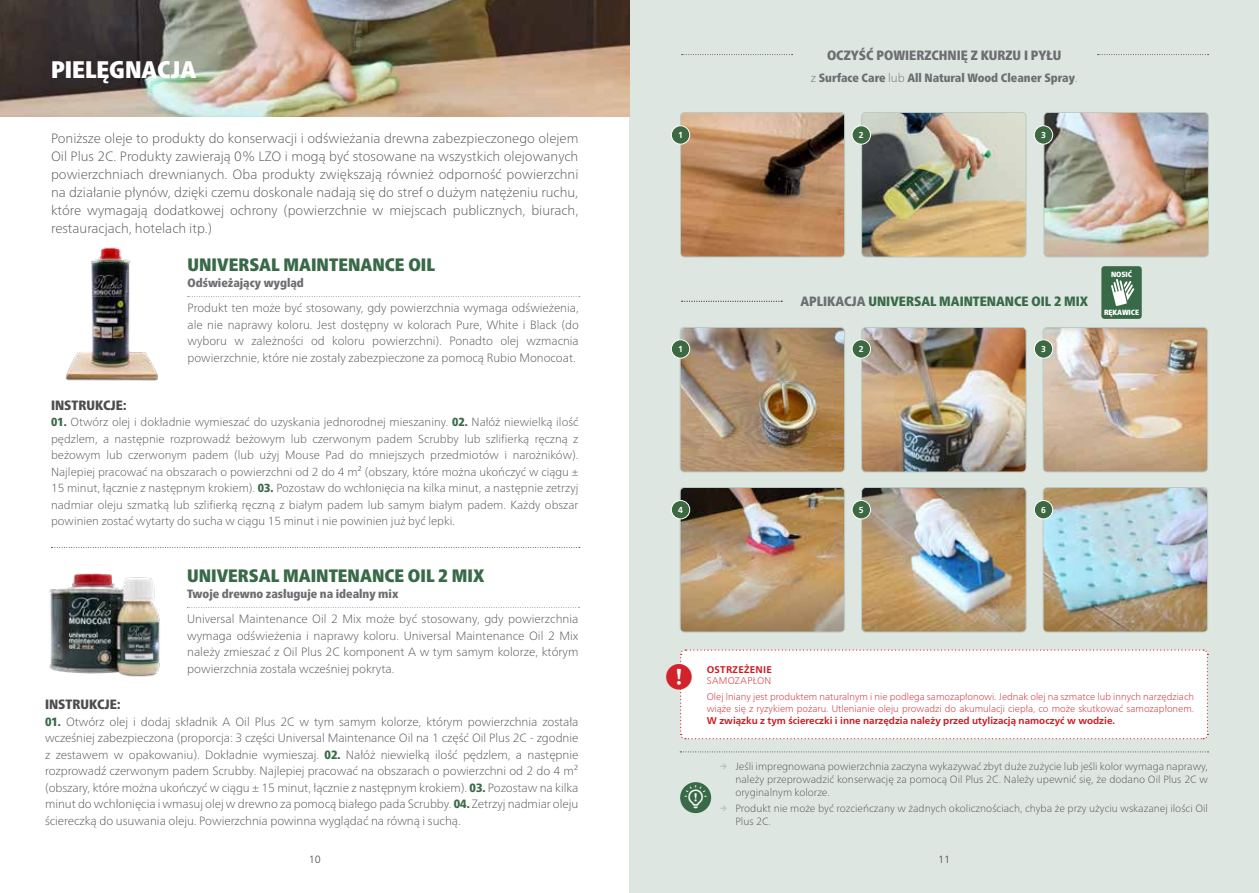
<style>
.page{position:relative;width:1259px;height:893px;background:#fff}
.page>*{position:absolute;margin:0;border:0;box-sizing:border-box;transform-origin:0 0}
.t1{font:900 condensed 24px "Frutiger Neue LTW1 G";color:#fff}
.t2{font:900 condensed 18px "Frutiger Neue LTW1 G";color:#396a48}
.t3{font:100 13.5px/18px "Frutiger Neue LTW1 G";color:#4d4d4f;text-align:justify}
.t4{font:900 condensed 13.5px "Frutiger Neue LTW1 G";color:#396a48}
.t5{font:900 condensed 13.5px "Frutiger Neue LTW1 G";color:#6d6e71}
.t6{font:900 condensed 13.5px "Frutiger Neue LTW1 G";color:#4d4d4f}
.t7{font:100 12px/16.5px "Frutiger Neue LTW1 G";color:#4d4d4f;text-align:justify}
.t8{font:900 condensed 12px "Frutiger Neue LTW1 G";color:#6d6e71}
.t9{font:100 11.7px/16.5px "Frutiger Neue LTW1 G";color:#4d4d4f;text-align:justify}
.t10{font:100 10.5px/12.6px "Frutiger Neue LTW1 G";color:#4d4d4f;text-align:justify}
.t11{font:300 10.5px "Frutiger Neue LTW1 G";color:#4d4d4f}
.t12{font:100 9.75px/15.9px "Frutiger Neue LTW1 G";color:#ce171e}
.t13{font:700 9.75px "Frutiger Neue LTW1 G";color:#ce171e}
.t14{font:700 9.75px "Frutiger Neue LTW1 G";letter-spacing:.025em;color:#ce171e}
.t15{font:700 8.7px "Frutiger LT";color:#fff}
.t16{font:900 condensed 7.5px "Frutiger Neue LTW1 G";letter-spacing:-.01em;color:#fff}
.s1{font-weight:900;font-stretch:condensed;color:#396a48}
.s2{font-weight:100;font-stretch:normal}
.s3{color:#6d6e71}
</style>
<div class="page">
<div style="left:629px;top:0;width:630px;height:893px;background:#dee6e2"></div>
<img style="left:0;top:0;width:629px;height:117px">
<div style="left:680px;top:782px;width:31px;height:31px;background:#396a48;border-radius:50%"></div>
<img style="left:863px;top:328px;width:163px;height:144px">
<div style="left:861px;top:327px;width:165px;height:145px;border:1px solid #b9cbc4;border-radius:4px"></div>
<img style="left:863px;top:488px;width:163px;height:144px">
<div style="left:861px;top:487px;width:165px;height:145px;border:1px solid #b9cbc4;border-radius:4px"></div>
<img style="left:680px;top:329px;width:164px;height:143px">
<div style="left:680px;top:327px;width:165px;height:145px;border:1px solid #b9cbc4;border-radius:4px"></div>
<img style="left:680px;top:489px;width:164px;height:143px">
<div style="left:680px;top:487px;width:165px;height:145px;border:1px solid #b9cbc4;border-radius:4px"></div>
<img style="left:1044px;top:329px;width:162px;height:141px">
<div style="left:1042px;top:327px;width:166px;height:145px;border:1px solid #b9cbc4;border-radius:4px"></div>
<img style="left:1044px;top:489px;width:163px;height:143px">
<div style="left:1042px;top:487px;width:166px;height:145px;border:1px solid #b9cbc4;border-radius:4px"></div>
<img style="left:863px;top:113px;width:163px;height:144px">
<div style="left:861px;top:112px;width:165px;height:145px;border:1px solid #b9cbc4;border-radius:4px"></div>
<img style="left:682px;top:114px;width:162px;height:143px">
<div style="left:680px;top:112px;width:165px;height:145px;border:1px solid #b9cbc4;border-radius:4px"></div>
<div style="left:671px;top:340px;width:19px;height:18px;background:#3d6942;border-radius:50%"></div>
<div style="left:671px;top:339px;width:19px;height:19px;border:1px solid #fff;border-radius:50%"></div>
<div style="left:671px;top:126px;width:19px;height:18px;background:#3d6942;border-radius:50%"></div>
<div style="left:671px;top:125px;width:19px;height:19px;border:1px solid #fff;border-radius:50%"></div>
<div style="left:852px;top:340px;width:18px;height:18px;background:#3d6942;border-radius:50%"></div>
<div style="left:852px;top:339px;width:18px;height:19px;border:1px solid #fff;border-radius:50%"></div>
<div style="left:852px;top:126px;width:18px;height:18px;background:#3d6942;border-radius:50%"></div>
<div style="left:852px;top:125px;width:18px;height:19px;border:1px solid #fff;border-radius:50%"></div>
<div style="left:1034px;top:340px;width:18px;height:18px;background:#3d6942;border-radius:50%"></div>
<div style="left:1034px;top:339px;width:19px;height:19px;border:1px solid #fff;border-radius:50%"></div>
<div style="left:671px;top:500px;width:19px;height:19px;background:#3d6942;border-radius:50%"></div>
<div style="left:671px;top:500px;width:19px;height:19px;border:1px solid #fff;border-radius:50%"></div>
<div style="left:852px;top:500px;width:18px;height:19px;background:#3d6942;border-radius:50%"></div>
<div style="left:852px;top:500px;width:18px;height:19px;border:1px solid #fff;border-radius:50%"></div>
<div style="left:1034px;top:500px;width:18px;height:19px;background:#3d6942;border-radius:50%"></div>
<div style="left:1034px;top:500px;width:19px;height:19px;border:1px solid #fff;border-radius:50%"></div>
<img style="left:1045px;top:112px;width:163px;height:145px">
<div style="left:1043px;top:112px;width:165px;height:145px;border:1px solid #b9cbc4;border-radius:4px"></div>
<div style="left:1034px;top:126px;width:18px;height:18px;background:#3d6942;border-radius:50%"></div>
<div style="left:1034px;top:125px;width:19px;height:19px;border:1px solid #fff;border-radius:50%"></div>
<img style="left:65px;top:247px;width:93px;height:134px">
<img style="left:49px;top:573px;width:111px;height:104px">
<svg style="left:187px;top:296px;width:393px;height:1px"></svg>
<svg style="left:187px;top:607px;width:392px;height:1px"></svg>
<svg style="left:51px;top:547px;width:529px;height:1px"></svg>
<svg style="left:680px;top:751px;width:528px;height:1px"></svg>
<svg style="left:681px;top:54px;width:111px;height:1px"></svg>
<svg style="left:681px;top:301px;width:101px;height:1px"></svg>
<svg style="left:1097px;top:54px;width:111px;height:1px"></svg>
<div style="left:1101px;top:266px;width:40px;height:53px;background:#396a48;border-radius:3px"></div>
<svg style="left:1111px;top:279px;width:23px;height:27px"></svg>
<svg style="left:668px;top:649px;width:540px;height:91px"></svg>
<h1 class="t1" style="left:51px;top:51px;width:147px">PIELĘGNACJA</h1>
<p class="t3" style="left:51px;top:128px;width:529px">Poniższe oleje to produkty do konserwacji i odświeżania drewna zabezpieczonego olejem Oil Plus 2C. Produkty zawierają 0% LZO i mogą być stosowane na wszystkich olejowanych powierzchniach drewnianych. Oba produkty zwiększają również odporność powierzchni na działanie płynów, dzięki czemu doskonale nadają się do stref o dużym natężeniu ruchu, które wymagają dodatkowej ochrony (powierzchnie w miejscach publicznych, biurach, restauracjach, hotelach itp.)</p>
<h2 class="t2" style="left:187px;top:250px;width:249px">UNIVERSAL MAINTENANCE OIL</h2>
<p class="t8" style="left:187px;top:274px;width:118px">Odświeżający wygląd</p>
<p class="t7" style="left:187px;top:299px;width:393px">Produkt ten może być stosowany, gdy powierzchnia wymaga odświeżenia, ale nie naprawy koloru. Jest dostępny w kolorach Pure, White i Black (do wyboru w zależności od koloru powierzchni). Ponadto olej wzmacnia powierzchnie, które nie zostały zabezpieczone za pomocą Rubio Monocoat.</p>
<p class="t6" style="left:51px;top:394px;width:77px">INSTRUKCJE:</p>
<p class="t9" style="left:51px;top:413px;width:529px"><span class="s1">01.</span> Otwórz olej i dokładnie wymieszać do uzyskania jednorodnej mieszaniny. <span class="s1">02.</span> Nałóż niewielką ilość pędzlem, a następnie rozprowadź beżowym lub czerwonym padem Scrubby lub szlifierką ręczną z beżowym lub czerwonym padem (lub użyj Mouse Pad do mniejszych przedmiotów i narożników).<br>Najlepiej pracować na obszarach o powierzchni od 2 do 4 m² (obszary, które można ukończyć w ciągu ± 15 minut, łącznie z następnym krokiem). <span class="s1">03.</span> Pozostaw do wchłonięcia na kilka minut, a następnie zetrzyj nadmiar oleju szmatką lub szlifierką ręczną z białym padem lub samym białym padem. Każdy obszar powinien zostać wytarty do sucha w ciągu 15 minut i nie powinien już być lepki.</p>
<h2 class="t2" style="left:187px;top:561px;width:299px">UNIVERSAL MAINTENANCE OIL 2 MIX</h2>
<p class="t8" style="left:187px;top:585px;width:213px">Twoje drewno zasługuje na idealny mix</p>
<p class="t7" style="left:187px;top:610px;width:393px">Universal Maintenance Oil 2 Mix może być stosowany, gdy powierzchnia wymaga odświeżenia i naprawy koloru. Universal Maintenance Oil 2 Mix należy zmieszać z Oil Plus 2C komponent A w tym samym kolorze, którym powierzchnia została wcześniej pokryta.</p>
<p class="t6" style="left:45px;top:694px;width:77px">INSTRUKCJE:</p>
<p class="t7" style="left:45px;top:713px;width:535px"><span class="s1">01.</span> Otwórz olej i dodaj składnik A Oil Plus 2C w tym samym kolorze, którym powierzchnia została wcześniej zabezpieczona (proporcja: 3 części Universal Maintenance Oil na 1 część Oil Plus 2C - zgodnie z zestawem w opakowaniu). Dokładnie wymieszaj. <span class="s1">02.</span> Nałóż niewielką ilość pędzlem, a następnie rozprowadź czerwonym padem Scrubby. Najlepiej pracować na obszarach o powierzchni od 2 do 4 m² (obszary, które można ukończyć w ciągu ± 15 minut, łącznie z następnym krokiem). <span class="s1">03.</span> Pozostaw na kilka minut do wchłonięcia i wmasuj olej w drewno za pomocą białego pada Scrubby. <span class="s1">04.</span> Zetrzyj nadmiar oleju ściereczką do usuwania oleju. Powierzchnia powinna wyglądać na równą i suchą.</p>
<p class="t15" style="left:678px;top:130px;width:6px">1</p>
<p class="t15" style="left:678px;top:344px;width:6px">1</p>
<p class="t5" style="left:827px;top:44px;width:236px">OCZYŚĆ POWIERZCHNIĘ Z KURZU I PYŁU</p>
<p class="t8" style="left:810px;top:69px;width:269px"><span class="s2">z</span> Surface Care <span class="s2">lub</span> All Natural Wood Cleaner Spray<span class="s2">.</span></p>
<p class="t15" style="left:859px;top:130px;width:6px">2</p>
<p class="t15" style="left:1041px;top:130px;width:6px">3</p>
<p class="t4" style="left:800px;top:291px;width:289px"><span class="s3">APLIKACJA</span> UNIVERSAL MAINTENANCE OIL 2 MIX</p>
<p class="t15" style="left:859px;top:344px;width:6px">2</p>
<p class="t15" style="left:1041px;top:344px;width:6px">3</p>
<p class="t16" style="left:1111px;top:268px;width:22px">NOSIĆ</p>
<p class="t16" style="left:1104px;top:306px;width:37px">RĘKAWICE</p>
<p class="t15" style="left:678px;top:505px;width:6px">4</p>
<p class="t15" style="left:859px;top:505px;width:6px">5</p>
<p class="t15" style="left:1041px;top:505px;width:6px">6</p>
<p class="t14" style="left:707px;top:662px;width:67px">OSTRZEŻENIE</p>
<p class="t12" style="left:707px;top:672px;width:489px">SAMOZAPŁON<br>Olej lniany jest produktem naturalnym i nie podlega samozapłonowi. Jednak olej na szmatce lub innych narzędziach</p>
<p class="t12" style="left:707px;top:700px;width:489px">wiąże się z ryzykiem pożaru. Utlenianie oleju prowadzi do akumulacji ciepła, co może skutkować samozapłonem.</p>
<p class="t13" style="left:707px;top:713px;width:410px">W związku z tym ściereczki i inne narzędzia należy przed utylizacją namoczyć w wodzie.</p>
<p class="t10" style="left:735px;top:760px;width:474px">Jeśli impregnowana powierzchnia zaczyna wykazywać zbyt duże zużycie lub jeśli kolor wymaga naprawy, należy przeprowadzić konserwację za pomocą Oil Plus 2C. Należy upewnić się, że dodano Oil Plus 2C w oryginalnym kolorze.</p>
<p class="t10" style="left:735px;top:802px;width:474px">Produkt nie może być rozcieńczany w żadnych okolicznościach, chyba że przy użyciu wskazanej ilości Oil<br>Plus 2C.</p>
<p class="t11" style="left:309px;top:852px;width:14px">10</p>
<p class="t11" style="left:938px;top:852px;width:14px">11</p>
</div>
